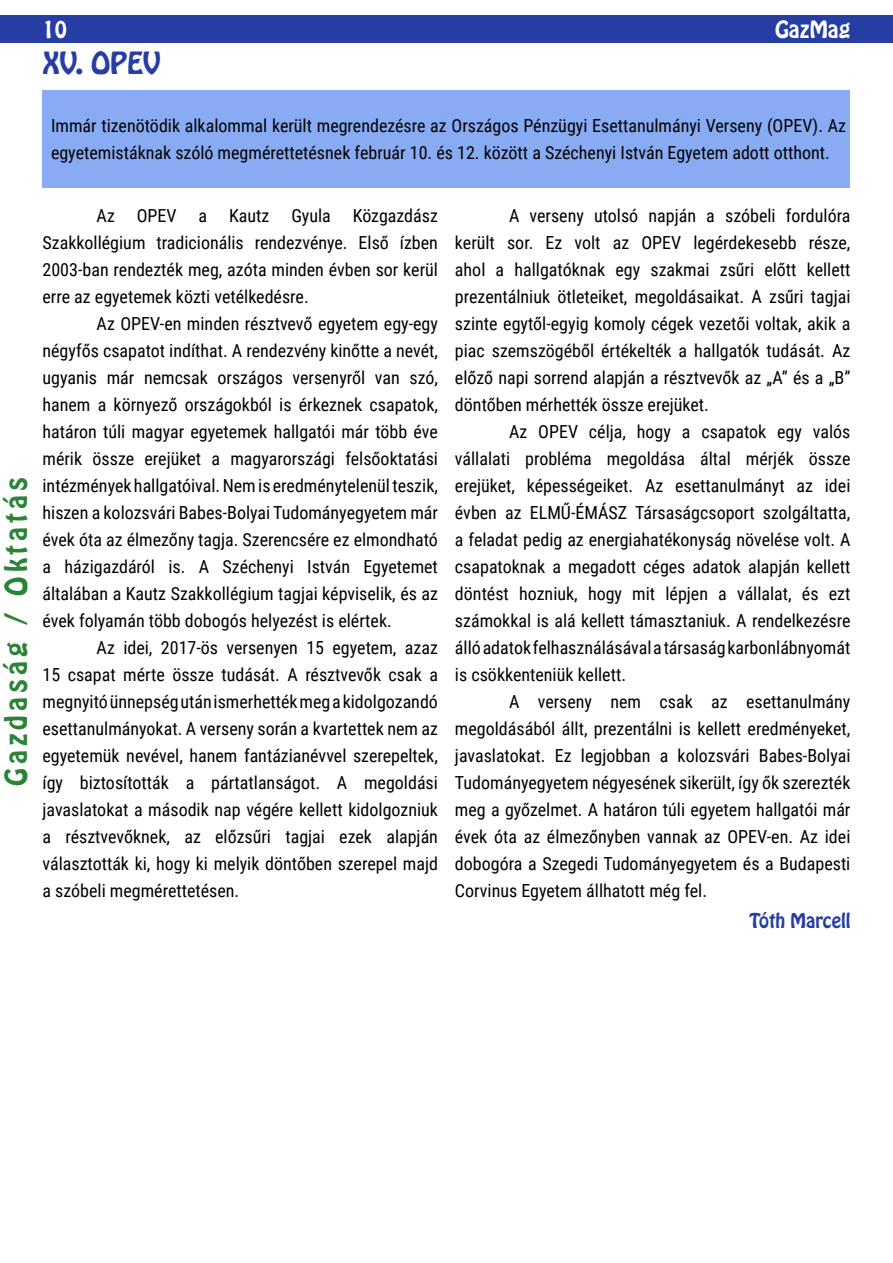
<style>
.page{position:relative;width:893px;height:1263px;background:#fff}
.page>*{position:absolute;margin:0;border:0;box-sizing:border-box;transform-origin:0 0}
.t1{font:27px "Hobo Std";letter-spacing:.15em;color:#2a8336}
.t2{font:27px "Hobo Std Shady";color:#263ea4}
.t3{font:21px "Hobo Std Shady";color:#fff}
.t4{font:18px/27px "Roboto Condensed";color:#000;text-align:justify}
.t5{font:18px "Hobo Std";color:#263ea4}
</style>
<div class="page">
<div style="left:0;top:15px;width:446px;height:28px;background:#263ea4"></div>
<div style="left:446px;top:15px;width:447px;height:28px;background:#263ea4"></div>
<div style="left:43px;top:90px;width:807px;height:98px;background:#89abf3"></div>
<p class="t3" style="left:43px;top:15px;width:26px">10</p>
<p class="t3" style="left:775px;top:15px;width:77px">GazMag</p>
<h1 class="t2" style="left:43px;top:44px;width:120px">XV. OPEV</h1>
<p class="t4" style="left:51px;top:112px;width:797px">Immár tizenötödik alkalommal került megrendezésre az Országos Pénzügyi Esettanulmányi Verseny (OPEV). Az egyetemistáknak szóló megmérettetésnek február 10. és 12. között a Széchenyi István Egyetem adott otthont.</p>
<h1 class="t1" style="left:-2px;top:786px;width:311px;rotate:-90deg">Gazdaság / Oktatás</h1>
<p class="t4" style="left:43px;top:201px;width:397px;text-indent:54px">Az OPEV a Kautz Gyula Közgazdász Szakkollégium tradicionális rendezvénye. Első ízben 2003-ban rendezték meg, azóta minden évben sor kerül erre az egyetemek közti vetélkedésre.</p>
<p class="t4" style="left:43px;top:309px;width:397px;text-indent:54px">Az OPEV-en minden résztvevő egyetem egy-egy négyfős csapatot indíthat. A rendezvény kinőtte a nevét, ugyanis már nemcsak országos versenyről van szó, hanem a környező országokból is érkeznek csapatok, határon túli magyar egyetemek hallgatói már több éve mérik össze erejüket a magyarországi felsőoktatási intézmények hallgatóival. Nem is eredménytelenül teszik, hiszen a kolozsvári Babes-Bolyai Tudományegyetem már évek óta az élmezőny tagja. Szerencsére ez elmondható a házigazdáról is. A Széchenyi István Egyetemet általában a Kautz Szakkollégium tagjai képviselik, és az évek folyamán több dobogós helyezést is elértek.</p>
<p class="t4" style="left:43px;top:633px;width:397px;text-indent:54px">Az idei, 2017-ös versenyen 15 egyetem, azaz 15 csapat mérte össze tudását. A résztvevők csak a megnyitó ünnepség után ismerhették meg a kidolgozandó esettanulmányokat. A verseny során a kvartettek nem az egyetemük nevével, hanem fantázianévvel szerepeltek, így biztosították a pártatlanságot. A megoldási javaslatokat a második nap végére kellett kidolgozniuk a résztvevőknek, az előzsűri tagjai ezek alapján választották ki, hogy ki melyik döntőben szerepel majd a szóbeli megmérettetésen.</p>
<p class="t4" style="left:455px;top:201px;width:397px;text-indent:54px">A verseny utolsó napján a szóbeli fordulóra került sor. Ez volt az OPEV legérdekesebb része, ahol a hallgatóknak egy szakmai zsűri előtt kellett prezentálniuk ötleteiket, megoldásaikat. A zsűri tagjai szinte egytől-egyig komoly cégek vezetői voltak, akik a piac szemszögéből értékelték a hallgatók tudását. Az előző napi sorrend alapján a résztvevők az „A” és a „B” döntőben mérhették össze erejüket.</p>
<p class="t4" style="left:455px;top:417px;width:397px;text-indent:54px">Az OPEV célja, hogy a csapatok egy valós vállalati probléma megoldása által mérjék össze erejüket, képességeiket. Az esettanulmányt az idei évben az ELMŰ-ÉMÁSZ Társaságcsoport szolgáltatta, a feladat pedig az energiahatékonyság növelése volt. A csapatoknak a megadott céges adatok alapján kellett döntést hozniuk, hogy mit lépjen a vállalat, és ezt számokkal is alá kellett támasztaniuk. A rendelkezésre álló adatok felhasználásával a társaság karbonlábnyomát is csökkenteniük kellett.</p>
<p class="t4" style="left:455px;top:687px;width:397px;text-indent:54px">A verseny nem csak az esettanulmány megoldásából állt, prezentálni is kellett eredményeket, javaslatokat. Ez legjobban a kolozsvári Babes-Bolyai Tudományegyetem négyesének sikerült, így ők szerezték meg a győzelmet. A határon túli egyetem hallgatói már évek óta az élmezőnyben vannak az OPEV-en. Az idei dobogóra a Szegedi Tudományegyetem és a Budapesti Corvinus Egyetem állhatott még fel.</p>
<p class="t5" style="left:750px;top:908px;width:102px">Tóth Marcell</p>
</div>
